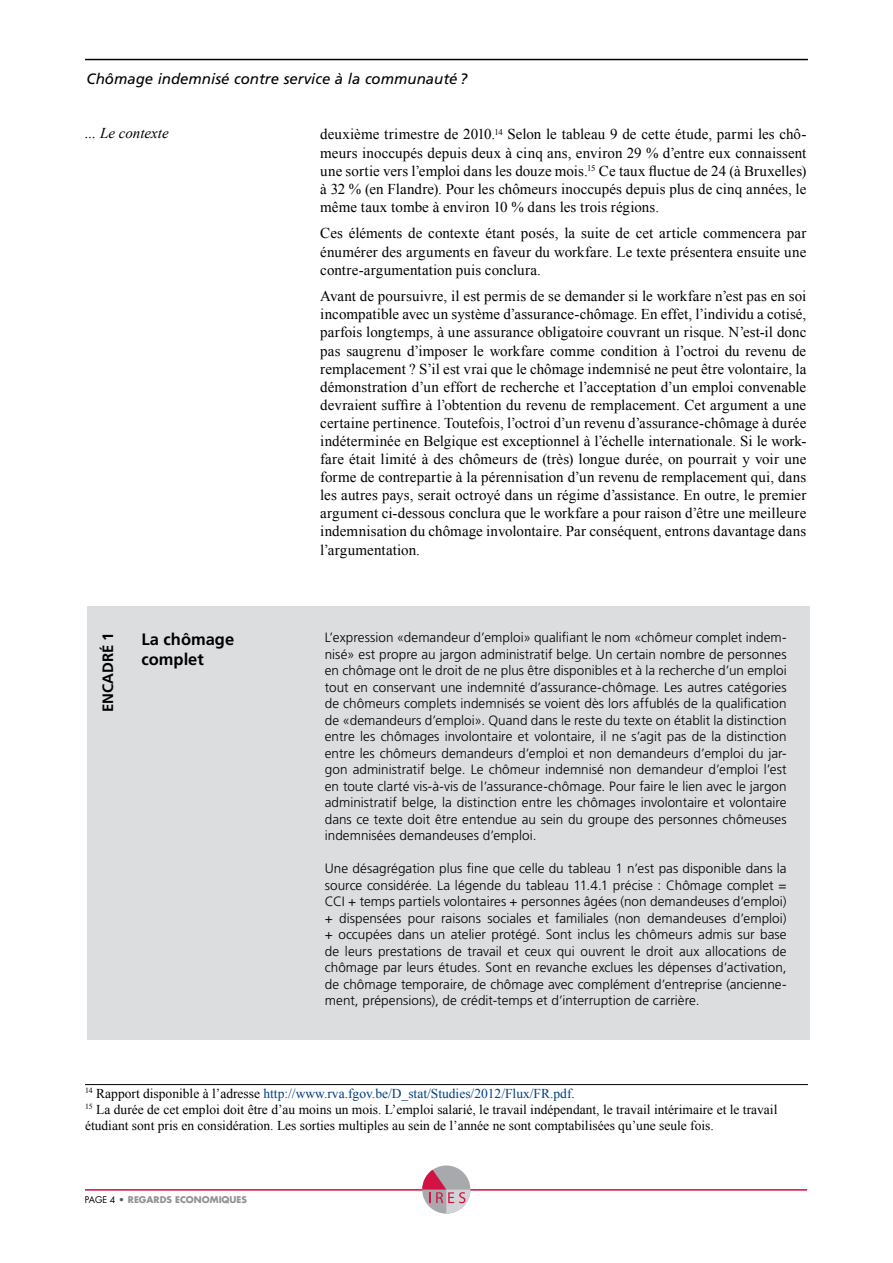
<style>
.page{position:relative;width:893px;height:1263px;background:#fff}
.page>*{position:absolute;margin:0;border:0;box-sizing:border-box;transform-origin:0 0}
.t1{font:700 16.5px/19.8px "Frutiger";color:#000}
.t2{font:15px/18.1px "Times New Roman";letter-spacing:.005em;color:#000;text-align:justify}
.t3{font:italic 15px "Frutiger";color:#000}
.t4{font:italic 15px "Times New Roman";color:#000}
.t5{font:700 15px "Frutiger";color:#000}
.t6{font:300 13.5px/16.5px "Frutiger";letter-spacing:.005em;color:#000;text-align:justify}
.t7{font:13.5px/16.2px "Times New Roman";color:#000}
.t8{font:700 9px "Futura";color:#929292}
.s1{color:#003e7e}
.s2{font-weight:400;color:#000}
.s3{color:#5a5b5d}
</style>
<div class="page">
<hr style="left:85px;top:1189px;width:722px;height:1px;background:#d11242">
<svg style="left:422px;top:1165px;width:48px;height:49px"></svg>
<svg style="left:422px;top:1170px;width:48px;height:44px"></svg>
<hr style="left:85px;top:59px;width:723px;height:1px;background:#000">
<hr style="left:85px;top:1084px;width:723px;height:1px;background:#000">
<div style="left:87px;top:607px;width:722px;height:433px;background:#dcddde"></div>
<p class="t3" style="left:87px;top:70px;width:382px">Chômage indemnisé contre service à la communauté ?</p>
<p class="t4" style="left:85px;top:123px;width:85px">... Le contexte</p>
<p class="t2" style="left:320px;top:125px;width:488px">deuxième trimestre de 2010.<sup>14</sup> Selon le tableau 9 de cette étude, parmi les chô&shy;meurs inoccupés depuis deux à cinq ans, environ 29 % d’entre eux connaissent une sortie vers l’emploi dans les douze mois.<sup>15</sup> Ce taux fluctue de 24 (à Bruxelles) à 32 % (en Flandre). Pour les chômeurs inoccupés depuis plus de cinq années, le même taux tombe à environ 10 % dans les trois régions.</p>
<p class="t2" style="left:320px;top:224px;width:488px">Ces éléments de contexte étant posés, la suite de cet article commencera par énumérer des arguments en faveur du workfare. Le texte présentera ensuite une contre-argumentation puis conclura.</p>
<p class="t2" style="left:320px;top:287px;width:488px">Avant de poursuivre, il est permis de se demander si le workfare n’est pas en soi incompatible avec un système d’assurance-chômage. En effet, l’individu a cotisé, parfois longtemps, à une assurance obligatoire couvrant un risque. N’est-il donc pas saugrenu d’imposer le workfare comme condition à l’octroi du revenu de remplacement ? S’il est vrai que le chômage indemnisé ne peut être volontaire, la démonstration d’un effort de recherche et l’acceptation d’un emploi convenable devraient suffire à l’obtention du revenu de remplacement. Cet argument a une certaine pertinence. Toutefois, l’octroi d’un revenu d’assurance-chômage à durée indéterminée en Belgique est exceptionnel à l’échelle internationale. Si le work&shy;fare était limité à des chômeurs de (très) longue durée, on pourrait y voir une forme de contrepartie à la pérennisation d’un revenu de remplacement qui, dans les autres pays, serait octroyé dans un régime d’assistance. En outre, le premier argument ci-dessous conclura que le workfare a pour raison d’être une meilleure indemnisation du chômage involontaire. Par conséquent, entrons davantage dans l’argumentation.</p>
<p class="t5" style="left:99px;top:712px;width:82px;rotate:-90deg">ENCADRÉ 1</p>
<p class="t6" style="left:325px;top:629px;width:463px">L’expression «demandeur d’emploi» qualifiant le nom «chômeur complet indem&shy;nisé» est propre au jargon administratif belge. Un certain nombre de personnes en chômage ont le droit de ne plus être disponibles et à la recherche d’un emploi tout en conservant une indemnité d’assurance-chômage. Les autres catégories de chômeurs complets indemnisés se voient dès lors affublés de la qualification de «demandeurs d’emploi». Quand dans le reste du texte on établit la distinction entre les chômages involontaire et volontaire, il ne s’agit pas de la distinction entre les chômeurs demandeurs d’emploi et non demandeurs d’emploi du jar&shy;gon administratif belge. Le chômeur indemnisé non demandeur d’emploi l’est en toute clarté vis-à-vis de l’assurance-chômage. Pour faire le lien avec le jargon administratif belge, la distinction entre les chômages involontaire et volontaire dans ce texte doit être entendue au sein du groupe des personnes chômeuses indemnisées demandeuses d’emploi.</p>
<p class="t6" style="left:325px;top:860px;width:463px">Une désagrégation plus fine que celle du tableau 1 n’est pas disponible dans la source considérée. La légende du tableau 11.4.1 précise : Chômage complet = CCI + temps partiels volontaires + personnes âgées (non demandeuses d’emploi) + dispensées pour raisons sociales et familiales (non demandeuses d’emploi) + occupées dans un atelier protégé. Sont inclus les chômeurs admis sur base de leurs prestations de travail et ceux qui ouvrent le droit aux allocations de chômage par leurs études. Sont en revanche exclues les dépenses d’activation, de chômage temporaire, de chômage avec complément d’entreprise (ancienne&shy;ment, prépensions), de crédit-temps et d’interruption de carrière.</p>
<p class="t1" style="left:142px;top:629px;width:94px">La chômage complet</p>
<p class="t7" style="left:85px;top:1085px;width:694px"><sup>14</sup> Rapport disponible à l’adresse <span class="s1">http://www.rva.fgov.be/D_stat/Studies/2012/Flux/FR.pdf</span>.<br><sup>15</sup> La durée de cet emploi doit être d’au moins un mois. L’emploi salarié, le travail indépendant, le travail intérimaire et le travail étudiant sont pris en considération. Les sorties multiples au sein de l’année ne sont comptabilisées qu’une seule fois.</p>
<p class="t8" style="left:85px;top:1194px;width:164px"><span class="s2">PAGE 4</span> <span class="s3">•</span> REGARDS ECONOMIQUES</p>
</div>
